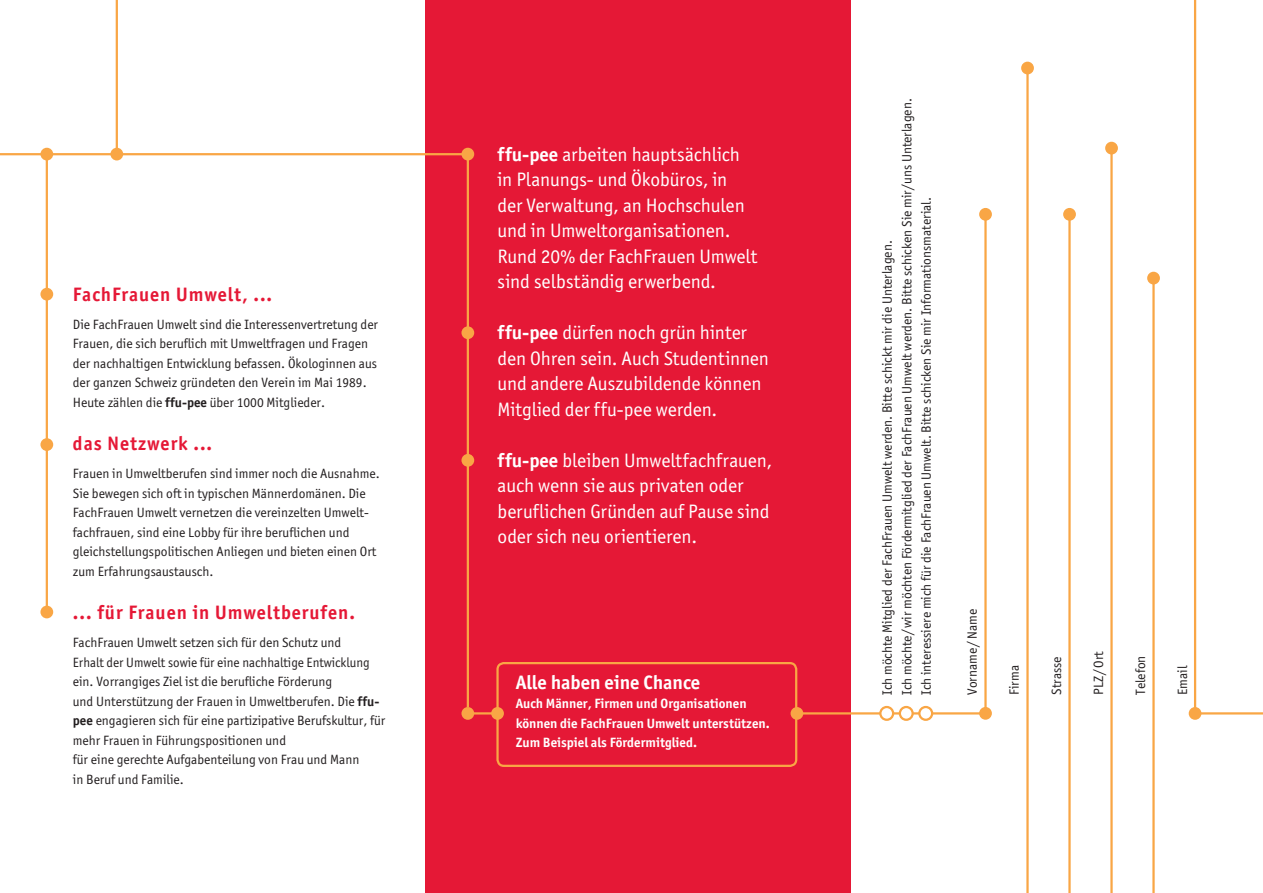
<style>
.page{position:relative;width:1263px;height:893px;background:#fff}
.page>*{position:absolute;margin:0;border:0;box-sizing:border-box;transform-origin:0 0}
.t1{font:19.5px/25.5px "Officina San ITC";letter-spacing:-.005em;color:#fff}
.t2{font:700 19.5px "Officina San ITC";letter-spacing:.05em;color:#e51836}
.t3{font:700 19.5px "Officina San ITC";color:#fff}
.t4{font:13.5px/19.5px "Officina San ITC";color:#231f20}
.t5{font:700 13.5px/19.5px "Officina San ITC";color:#fff}
.s1{font-weight:700}
</style>
<div class="page">
<div style="left:425px;top:0;width:425px;height:893px;background:#e51836"></div>
<hr style="left:0;top:153px;width:469px;height:2px;background:#f9a645">
<hr style="left:1026px;top:70px;width:3px;height:823px;background:#f9a645">
<hr style="left:1068px;top:219px;width:3px;height:674px;background:#f9a645">
<hr style="left:1110px;top:148px;width:3px;height:745px;background:#f9a645">
<hr style="left:1152px;top:282px;width:3px;height:611px;background:#f9a645">
<div style="left:461px;top:148px;width:13px;height:12px;background:#f9a645;border-radius:50%"></div>
<div style="left:461px;top:326px;width:13px;height:13px;background:#f9a645;border-radius:50%"></div>
<div style="left:461px;top:454px;width:13px;height:13px;background:#f9a645;border-radius:50%"></div>
<div style="left:1021px;top:62px;width:13px;height:12px;background:#f9a645;border-radius:50%"></div>
<div style="left:1105px;top:142px;width:13px;height:12px;background:#f9a645;border-radius:50%"></div>
<div style="left:1147px;top:272px;width:13px;height:12px;background:#f9a645;border-radius:50%"></div>
<div style="left:1063px;top:208px;width:13px;height:13px;background:#f9a645;border-radius:50%"></div>
<div style="left:979px;top:208px;width:13px;height:13px;background:#f9a645;border-radius:50%"></div>
<div style="left:40px;top:148px;width:13px;height:12px;background:#f9a645;border-radius:50%"></div>
<div style="left:40px;top:288px;width:13px;height:13px;background:#f9a645;border-radius:50%"></div>
<div style="left:40px;top:438px;width:13px;height:13px;background:#f9a645;border-radius:50%"></div>
<div style="left:40px;top:606px;width:13px;height:12px;background:#f9a645;border-radius:50%"></div>
<hr style="left:46px;top:155px;width:2px;height:457px;background:#f9a645">
<hr style="left:116px;top:0;width:2px;height:155px;background:#f9a645">
<hr style="left:1195px;top:712px;width:68px;height:2px;background:#f9a645">
<hr style="left:469px;top:712px;width:518px;height:2px;background:#f9a645">
<hr style="left:984px;top:214px;width:3px;height:500px;background:#f9a645">
<hr style="left:467px;top:155px;width:2px;height:552px;background:#f9a645">
<hr style="left:1194px;top:0;width:2px;height:715px;background:#f9a645">
<div style="left:979px;top:707px;width:13px;height:13px;background:#f9a645;border-radius:50%"></div>
<div style="left:1189px;top:707px;width:12px;height:13px;background:#f9a645;border-radius:50%"></div>
<div style="left:880px;top:707px;width:13px;height:13px;background:#fff;border-radius:50%"></div>
<div style="left:879px;top:706px;width:15px;height:15px;border:2px solid #f9a645;border-radius:50%"></div>
<div style="left:900px;top:707px;width:13px;height:13px;background:#fff;border-radius:50%"></div>
<div style="left:899px;top:706px;width:15px;height:15px;border:2px solid #f9a645;border-radius:50%"></div>
<div style="left:919px;top:707px;width:13px;height:13px;background:#fff;border-radius:50%"></div>
<div style="left:918px;top:706px;width:15px;height:15px;border:2px solid #f9a645;border-radius:50%"></div>
<div style="left:461px;top:707px;width:13px;height:13px;background:#f9a645;border-radius:50%"></div>
<div style="left:497px;top:663px;width:299px;height:103px;background:#e51836;border-radius:6px"></div>
<div style="left:496px;top:662px;width:301px;height:105px;border:2px solid #f9a645;border-radius:6px"></div>
<div style="left:790px;top:707px;width:13px;height:13px;background:#f9a645;border-radius:50%"></div>
<div style="left:491px;top:707px;width:13px;height:13px;background:#f9a645;border-radius:50%"></div>
<div style="left:110px;top:148px;width:13px;height:12px;background:#f9a645;border-radius:50%"></div>
<h1 class="t2" style="left:73px;top:282px;width:201px">FachFrauen Umwelt, ...</h1>
<p class="t4" style="left:73px;top:314px;width:307px">Die FachFrauen Umwelt sind die Interessenvertretung der Frauen, die sich beruflich mit Umweltfragen und Fragen der nachhaltigen Entwicklung befassen. Ökologinnen aus der ganzen Schweiz gründeten den Verein im Mai 1989.<br>Heute zählen die <span class="s1">ffu-pee</span> über 1000 Mitglieder.</p>
<h1 class="t2" style="left:73px;top:431px;width:141px">das Netzwerk ...</h1>
<p class="t4" style="left:73px;top:464px;width:308px">Frauen in Umweltberufen sind immer noch die Ausnahme.<br>Sie bewegen sich oft in typischen Männerdomänen. Die FachFrauen Umwelt vernetzen die vereinzelten Umwelt&shy;fachfrauen, sind eine Lobby für ihre beruflichen und gleichstellungspolitischen Anliegen und bieten einen Ort zum Erfahrungsaustausch.</p>
<h1 class="t2" style="left:73px;top:600px;width:284px">... für Frauen in Umweltberufen.</h1>
<p class="t4" style="left:73px;top:633px;width:314px">FachFrauen Umwelt setzen sich für den Schutz und<br>Erhalt der Umwelt sowie für eine nachhaltige Entwicklung ein. Vorrangiges Ziel ist die berufliche Förderung<br>und Unterstützung der Frauen in Umweltberufen. Die <span class="s1">ffu&shy;pee</span> engagieren sich für eine partizipative Berufskultur, für mehr Frauen in Führungspositionen und<br>für eine gerechte Aufgabenteilung von Frau und Mann<br>in Beruf und Familie.</p>
<h1 class="t1" style="left:497px;top:141px;width:261px"><span class="s1">ffu-pee</span> arbeiten hauptsächlich in Planungs- und Ökobüros, in<br>der Verwaltung, an Hochschulen und in Umweltorganisationen.<br>Rund 20% der FachFrauen Umwelt sind selbständig erwerbend.</h1>
<h1 class="t1" style="left:497px;top:320px;width:273px"><span class="s1">ffu-pee</span> dürfen noch grün hinter den Ohren sein. Auch Studentinnen und andere Auszubildende können<br>Mitglied der ffu-pee werden.</h1>
<h1 class="t1" style="left:497px;top:447px;width:276px"><span class="s1">ffu-pee</span> bleiben Umweltfachfrauen, auch wenn sie aus privaten oder beruflichen Gründen auf Pause sind oder sich neu orientieren.</h1>
<h1 class="t3" style="left:516px;top:670px;width:186px">Alle haben eine Chance</h1>
<p class="t5" style="left:516px;top:694px;width:256px">Auch Männer, Firmen und Organisationen können die FachFrauen Umwelt unterstützen.<br>Zum Beispiel als Fördermitglied.</p>
<p class="t4" style="left:877px;top:695px;width:598px;rotate:-90deg">Ich möchte Mitglied der FachFrauen Umwelt werden. Bitte schickt mir die Unterlagen.<br>Ich möchte/wir möchten Fördermitglied der FachFrauen Umwelt werden. Bitte schicken Sie mir/uns Unterlagen.<br>Ich interessiere mich für die FachFrauen Umwelt. Bitte schicken Sie mir Informationsmaterial.</p>
<p class="t4" style="left:962px;top:695px;width:87px;rotate:-90deg">Vorname/Name</p>
<p class="t4" style="left:1004px;top:695px;width:31px;rotate:-90deg">Firma</p>
<p class="t4" style="left:1046px;top:695px;width:40px;rotate:-90deg">Strasse</p>
<p class="t4" style="left:1088px;top:695px;width:45px;rotate:-90deg">PLZ/Ort</p>
<p class="t4" style="left:1130px;top:695px;width:41px;rotate:-90deg">Telefon</p>
<p class="t4" style="left:1172px;top:695px;width:31px;rotate:-90deg">Email</p>
</div>
